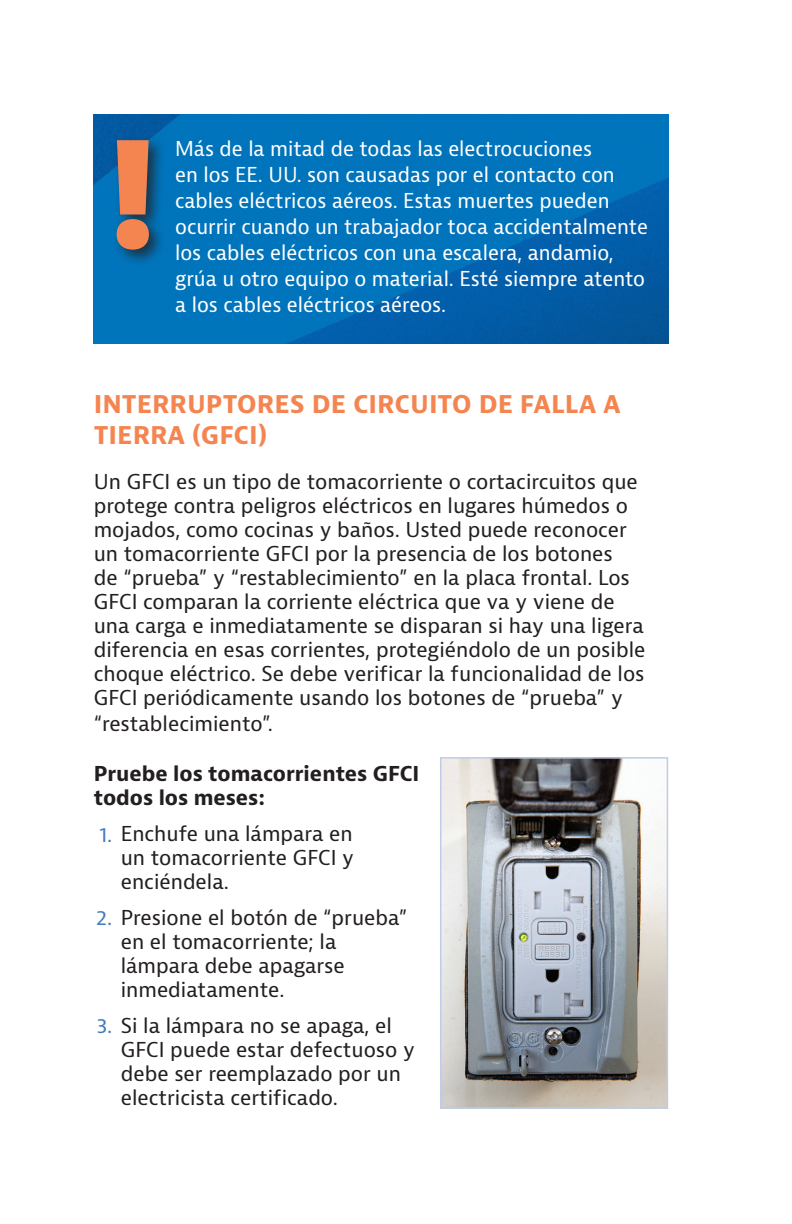
<style>
.page{position:relative;width:792px;height:1224px;background:#fff}
.page>*{position:absolute;margin:0;border:0;box-sizing:border-box;transform-origin:0 0}
.t1{font:700 26px/31.2px "Bernina Sans";color:#f58550}
.t2{font:20px/24px "Bernina Sans";color:#231f20}
.t3{font:20px/26px "Bernina Sans";color:#fff}
.t4{font:700 20px/24px "Bernina Sans";color:#231f20}
.s1{color:#417bbf}
</style>
<div class="page">
<img style="left:443px;top:760px;width:222px;height:346px">
<div style="left:440px;top:757px;width:228px;height:352px;border:2px solid #c0cce7"></div>
<img style="left:94px;top:114px;width:574px;height:229px">
<div style="left:113px;top:136px;width:53px;height:131px;background:#231f20;opacity:.75"></div>
<svg style="left:117px;top:140px;width:32px;height:110px;background:#cd7c58"></svg>
<p class="t3" style="left:175px;top:136px;width:474px">Más de la mitad de todas las electrocuciones<br>en los EE. UU. son causadas por el contacto con cables eléctricos aéreos. Estas muertes pueden ocurrir cuando un trabajador toca accidentalmente los cables eléctricos con una escalera, andamio, grúa u otro equipo o material. Esté siempre atento a los cables eléctricos aéreos.</p>
<h1 class="t1" style="left:94px;top:388px;width:529px">INTERRUPTORES DE CIRCUITO DE FALLA A<br>TIERRA (GFCI)</h1>
<p class="t2" style="left:94px;top:470px;width:553px">Un GFCI es un tipo de tomacorriente o cortacircuitos que protege contra peligros eléctricos en lugares húmedos o mojados, como cocinas y baños. Usted puede reconocer un tomacorriente GFCI por la presencia de los botones<br>de “prueba” y “restablecimiento” en la placa frontal. Los GFCI comparan la corriente eléctrica que va y viene de una carga e inmediatamente se disparan si hay una ligera diferencia en esas corrientes, protegiéndolo de un posible choque eléctrico. Se debe verificar la funcionalidad de los GFCI periódicamente usando los botones de “prueba” y</p>
<p class="t2" style="left:94px;top:712px;width:181px">“restablecimiento”.</p>
<p class="t4" style="left:94px;top:762px;width:327px">Pruebe los tomacorrientes GFCI todos los meses:</p>
<p class="t2" style="left:121px;top:822px;width:235px;text-align:justify;text-indent:-21px"><span class="s1">1.</span> Enchufe una lámpara en un tomacorriente GFCI y enciéndela.</p>
<p class="t2" style="left:121px;top:906px;width:288px;text-indent:-24px"><span class="s1">2.</span> Presione el botón de “prueba” en el tomacorriente; la lámpara debe apagarse inmediatamente.</p>
<p class="t2" style="left:121px;top:1014px;width:296px;text-indent:-24px"><span class="s1">3.</span> Si la lámpara no se apaga, el<br>GFCI puede estar defectuoso y debe ser reemplazado por un electricista certificado.</p>
</div>
